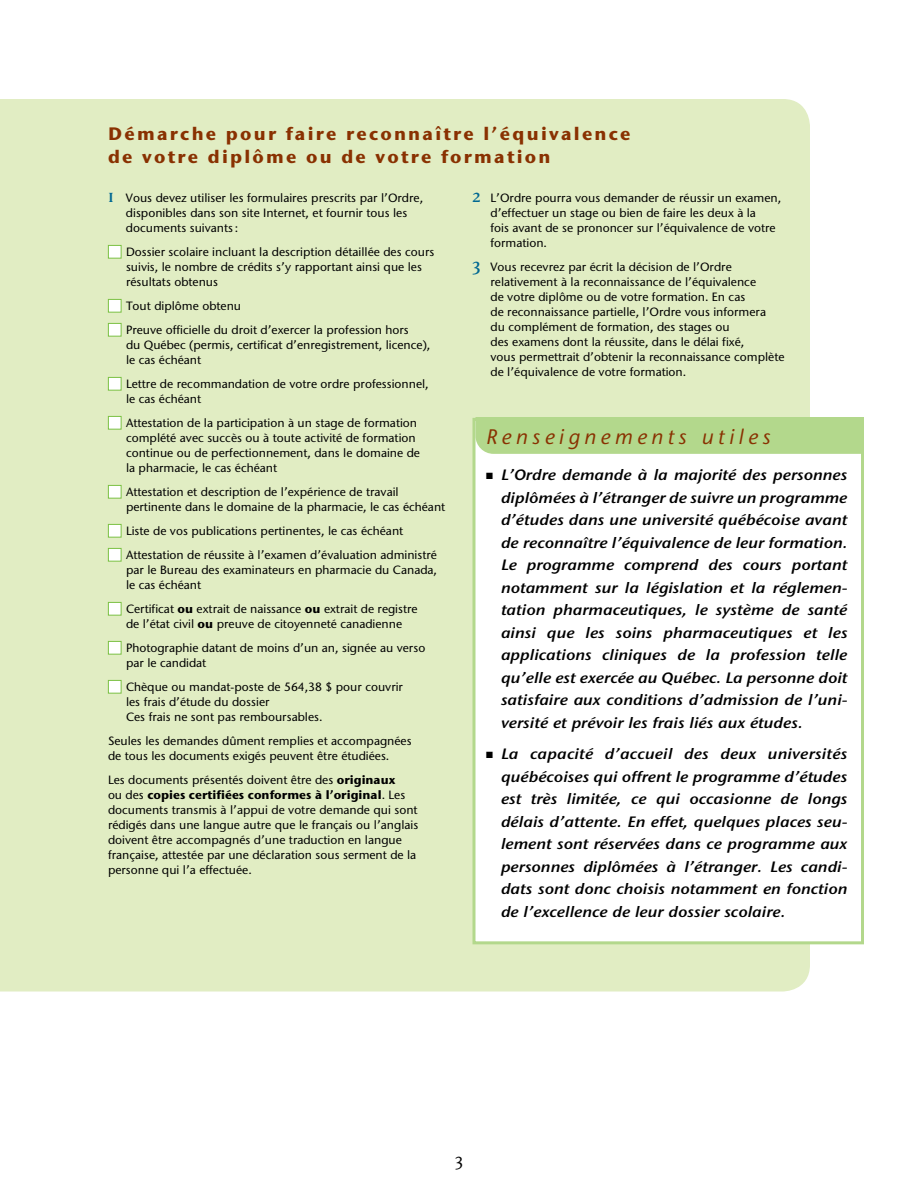
<style>
.page{position:relative;width:918px;height:1188px;background:#fff}
.page>*{position:absolute;margin:0;border:0;box-sizing:border-box;transform-origin:0 0}
.t1{font:italic 21px "Bell Stone Sans";letter-spacing:.21em;color:#893101}
.t2{font:700 18px/22.5px "Bell Stone Sans";letter-spacing:.12em;color:#893101}
.t3{font:18px "Matrix";color:#000}
.t4{font:italic 600 15px/22.5px "Bell Stone Sans";color:#000;text-align:justify;scale:1.1 1}
.t5{font:12px/15px "Bell Stone Sans";color:#000}
.s1{font-family:"Matrix";font-size:18px;color:#006892}
.s2{font-weight:700}
</style>
<div class="page">
<div style="left:0;top:99px;width:810px;height:893px;background:#e1edc3"></div>
<div style="left:108px;top:245px;width:14px;height:14px;background:#fff;border:1px solid #7bc143"></div>
<div style="left:108px;top:299px;width:14px;height:14px;background:#fff;border:1px solid #7bc143"></div>
<div style="left:108px;top:323px;width:14px;height:14px;background:#fff;border:1px solid #7bc143"></div>
<div style="left:108px;top:377px;width:14px;height:14px;background:#fff;border:1px solid #7bc143"></div>
<div style="left:108px;top:416px;width:14px;height:14px;background:#fff;border:1px solid #7bc143"></div>
<div style="left:108px;top:485px;width:14px;height:14px;background:#fff;border:1px solid #7bc143"></div>
<div style="left:108px;top:524px;width:14px;height:14px;background:#fff;border:1px solid #7bc143"></div>
<div style="left:108px;top:548px;width:14px;height:14px;background:#fff;border:1px solid #7bc143"></div>
<div style="left:108px;top:602px;width:14px;height:14px;background:#fff;border:1px solid #7bc143"></div>
<div style="left:108px;top:641px;width:14px;height:14px;background:#fff;border:1px solid #7bc143"></div>
<div style="left:108px;top:680px;width:14px;height:14px;background:#fff;border:1px solid #7bc143"></div>
<div style="left:472px;top:418px;width:392px;height:526px;background:#fff;border:3px solid #b3d88c"></div>
<div style="left:476px;top:418px;width:388px;height:36px;background:#b3d88c"></div>
<h2 class="t2" style="left:108px;top:122px;width:524px">Démarche pour faire reconnaître l’équivalence de votre diplôme ou de votre formation</h2>
<p class="t5" style="left:126px;top:191px;width:299px;text-indent:-18px"><span class="s1">1</span> Vous devez utiliser les formulaires prescrits par l’Ordre, disponibles dans son site Internet, et fournir tous les documents suivants :</p>
<p class="t5" style="left:126px;top:245px;width:310px">Dossier scolaire incluant la description détaillée des cours suivis, le nombre de crédits s’y rapportant ainsi que les résultats obtenus</p>
<p class="t5" style="left:126px;top:294px;width:284px;line-height:24px">Tout diplôme obtenu<br>Preuve officielle du droit d’exercer la profession hors</p>
<p class="t5" style="left:126px;top:338px;width:306px">du Québec (permis, certificat d’enregistrement, licence), le cas échéant</p>
<p class="t5" style="left:126px;top:377px;width:304px">Lettre de recommandation de votre ordre professionnel, le cas échéant</p>
<p class="t5" style="left:126px;top:416px;width:296px">Attestation de la participation à un stage de formation complété avec succès ou à toute activité de formation continue ou de perfectionnement, dans le domaine de la -pharmacie, le cas échéant</p>
<p class="t5" style="left:126px;top:485px;width:321px">Attestation et description de l’expérience de travail pertinente dans le domaine de la pharmacie, le cas échéant</p>
<p class="t5" style="left:126px;top:519px;width:313px;line-height:24px">Liste de vos publications pertinentes, le cas échéant<br>Attestation de réussite à l’examen d’évaluation administré</p>
<p class="t5" style="left:126px;top:563px;width:313px">par le Bureau des examinateurs en pharmacie du Canada, le cas échéant</p>
<p class="t5" style="left:126px;top:602px;width:293px">Certificat <span class="s2">ou</span> extrait de naissance <span class="s2">ou</span> extrait de registre de l’état civil <span class="s2">ou</span> preuve de citoyenneté canadienne</p>
<p class="t5" style="left:126px;top:641px;width:301px">Photographie datant de moins d’un an, signée au verso par le candidat</p>
<p class="t5" style="left:126px;top:680px;width:279px">Chèque ou mandat-poste de 564,38 $ pour couvrir les frais d’étude du dossier<br>Ces frais ne sont pas remboursables.</p>
<p class="t5" style="left:108px;top:734px;width:305px">Seules les demandes dûment remplies et accompagnées de tous les documents exigés peuvent être étudiées.</p>
<p class="t5" style="left:108px;top:773px;width:312px">Les documents présentés doivent être des <span class="s2">originaux<br></span>ou des <span class="s2">copies certifiées conformes à l’original</span>. Les documents transmis à l’appui de votre demande qui sont rédigés dans une langue autre que le français ou l’anglais doivent être accompagnés d’une traduction en langue française, attestée par une déclaration sous serment de la personne qui l’a effectuée.</p>
<p class="t5" style="left:490px;top:191px;width:292px;text-indent:-18px"><span class="s1">2</span> L’Ordre pourra vous demander de réussir un examen, d’effectuer un stage ou bien de faire les deux à la<br>fois avant de se prononcer sur l’équivalence de votre formation.</p>
<p class="t5" style="left:491px;top:260px;width:296px;text-indent:-18px"><span class="s1">3</span> Vous recevrez par écrit la décision de l’Ordre relativement à la reconnaissance de l’équivalence<br>de votre diplôme ou de votre formation. En cas<br>de reconnaissance partielle, l’Ordre vous informera<br>du complément de formation, des stages ou<br>des examens dont la réussite, dans le délai fixé,<br>vous permettrait d’obtenir la reconnaissance complète de l’équivalence de votre formation.</p>
<h1 class="t1" style="left:486px;top:424px;width:286px">Renseignements utiles</h1>
<p class="t4" style="left:501px;top:464px;width:317px;text-indent:-15px">■ L’Ordre demande à la majorité des personnes diplômées à l’étranger de suivre un programme d’études dans une université québécoise avant de reconnaître l’équivalence de leur formation.<br>Le programme comprend des cours portant notamment sur la législation et la réglemen&shy;tation pharmaceutiques, le système de santé ainsi que les soins pharmaceutiques et les applications cliniques de la profession telle qu’elle est exercée au Québec. La personne doit satisfaire aux conditions d’admission de l’uni&shy;versité et prévoir les frais liés aux études.</p>
<p class="t4" style="left:501px;top:743px;width:317px;text-indent:-15px">■ La capacité d’accueil des deux universités québécoises qui offrent le programme d’études est très limitée, ce qui occasionne de longs délais d’attente. En effet, quelques places seu&shy;lement sont réservées dans ce programme aux personnes diplômées à l’étranger. Les candi&shy;dats sont donc choisis notamment en fonction de l’excellence de leur dossier scolaire.</p>
<h2 class="t3" style="left:455px;top:1149px;width:9px">3</h2>
</div>
